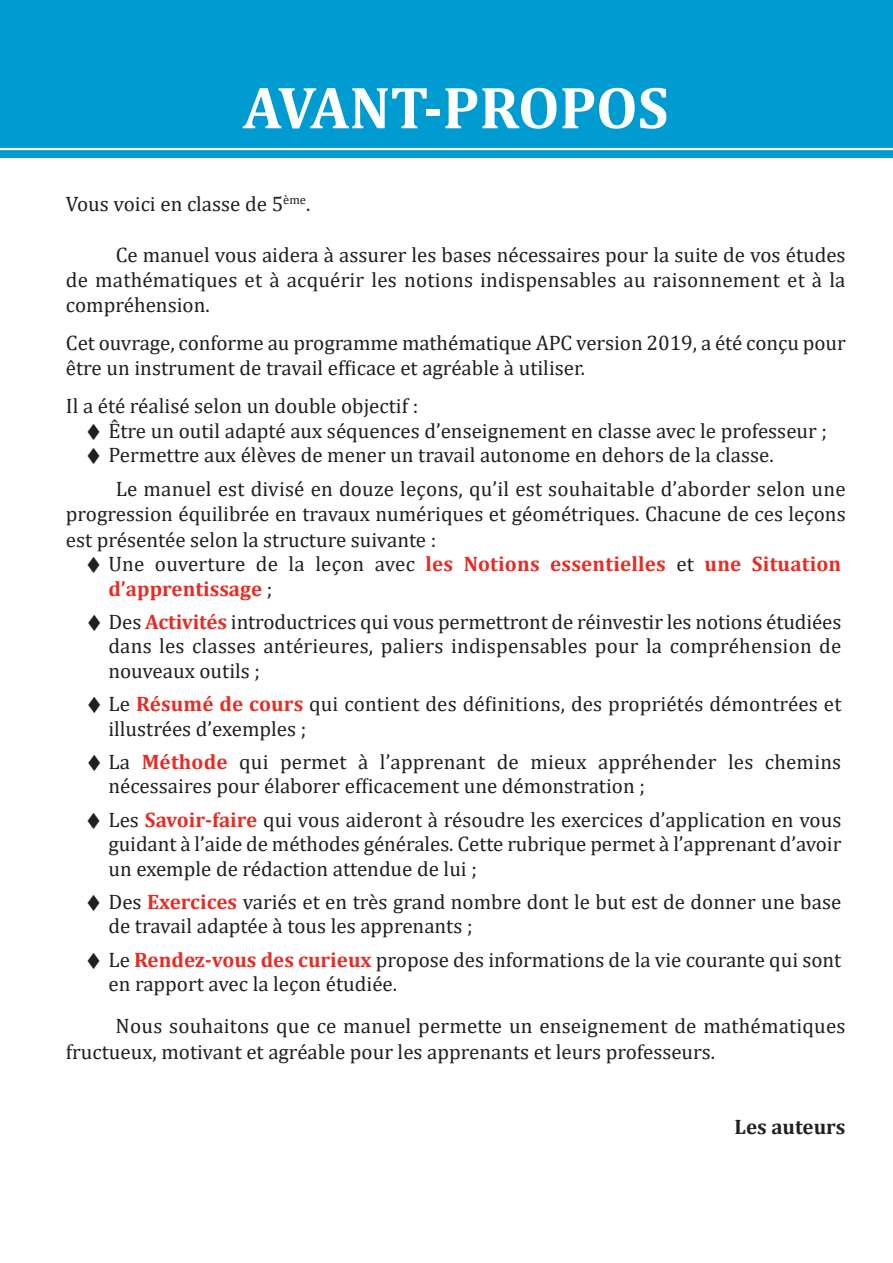
<style>
.page{position:relative;width:893px;height:1263px;background:#fff}
.page>*{position:absolute;margin:0;border:0;box-sizing:border-box;transform-origin:0 0}
.t1{font:700 60px "Cambria";color:#fff}
.t2{font:21px/24.6px "Cambria";color:#231f20}
.t3{font:700 21px/24.6px "Cambria";letter-spacing:.01em;color:#e62c24}
.t4{font:700 21px "Cambria";color:#231f20}
.s1{font-family:"Cambria Math"}
.s2{font-family:"Cambria Math";font-weight:400;color:#231f20}
.s3{font-weight:400;color:#231f20}
.s4{font-weight:700;color:#e62c24}
</style>
<div class="page">
<div style="left:0;top:0;width:893px;height:158px;background:#009bd1"></div>
<hr style="left:0;top:148px;width:893px;height:2px;background:#fff">
<h1 class="t1" style="left:243px;top:71px;width:427px">AVANT‐PROPOS</h1>
<p class="t2" style="left:66px;top:191px;width:246px">Vous voici en classe de 5<sup>ème</sup>.</p>
<p class="t2" style="left:66px;top:241px;width:781px;line-height:25.2px;text-align:justify;text-indent:50px">Ce manuel vous aidera à assurer les bases nécessaires pour la suite de vos études de mathématiques et à acquérir les notions indispensables au raisonnement et à la compréhension.</p>
<p class="t2" style="left:66px;top:330px;width:781px;line-height:25.2px">Cet ouvrage, conforme au programme mathématique APC version 2019, a été conçu pour être un instrument de travail efficace et agréable à utiliser.</p>
<p class="t2" style="left:86px;top:393px;width:742px;text-indent:-21px">Il a été réalisé selon un double objectif :<br><span class="s1">♦</span> Être un outil adapté aux séquences d’enseignement en classe avec le professeur ; <span class="s1">♦</span> Permettre aux élèves de mener un travail autonome en dehors de la classe.</p>
<p class="t2" style="left:66px;top:476px;width:781px;line-height:25.2px;text-align:justify;text-indent:50px">Le manuel est divisé en douze leçons, qu’il est souhaitable d’aborder selon une progression équilibrée en travaux numériques et géométriques. Chacune de ces leçons est présentée selon la structure suivante :</p>
<p class="t3" style="left:108px;top:551px;width:734px;text-indent:-22px"><span class="s2">♦</span> <span class="s3">Une ouverture de la leçon avec</span> les Notions essentielles <span class="s3">et</span> une Situation d’apprentissage <span class="s3">;</span></p>
<p class="t2" style="left:108px;top:609px;width:734px;text-align:justify;text-indent:-21px"><span class="s1">♦</span> Des <span class="s4">Activités</span> introductrices qui vous permettront de réinvestir les notions étudiées dans les classes antérieures, paliers indispensables pour la compréhension de nouveaux outils ;</p>
<p class="t2" style="left:108px;top:691px;width:734px;text-indent:-21px"><span class="s1">♦</span> Le <span class="s4">Résumé de cours</span> qui contient des définitions, des propriétés démontrées et illustrées d’exemples ;</p>
<p class="t2" style="left:108px;top:749px;width:734px;text-indent:-21px"><span class="s1">♦</span> La <span class="s4">Méthode</span> qui permet à l’apprenant de mieux appréhender les chemins nécessaires pour élaborer efficacement une démonstration ;</p>
<p class="t2" style="left:108px;top:807px;width:734px;text-align:justify;text-indent:-22px"><span class="s1">♦</span> Les <span class="s4">Savoir‐faire</span> qui vous aideront à résoudre les exercices d’application en vous guidant à l’aide de méthodes générales. Cette rubrique permet à l’apprenant d’avoir un exemple de rédaction attendue de lui ;</p>
<p class="t2" style="left:108px;top:889px;width:734px;text-indent:-22px"><span class="s1">♦</span> Des <span class="s4">Exercices</span> variés et en très grand nombre dont le but est de donner une base de travail adaptée à tous les apprenants ;</p>
<p class="t2" style="left:108px;top:947px;width:734px;text-indent:-22px"><span class="s1">♦</span> Le <span class="s4">Rendez‐vous des curieux</span> propose des informations de la vie courante qui sont en rapport avec la leçon étudiée.</p>
<p class="t2" style="left:66px;top:1013px;width:781px;line-height:25.2px;text-indent:50px">Nous souhaitons que ce manuel permette un enseignement de mathématiques fructueux, motivant et agréable pour les apprenants et leurs professeurs.</p>
<p class="t4" style="left:734px;top:1114px;width:113px">Les auteurs</p>
</div>
